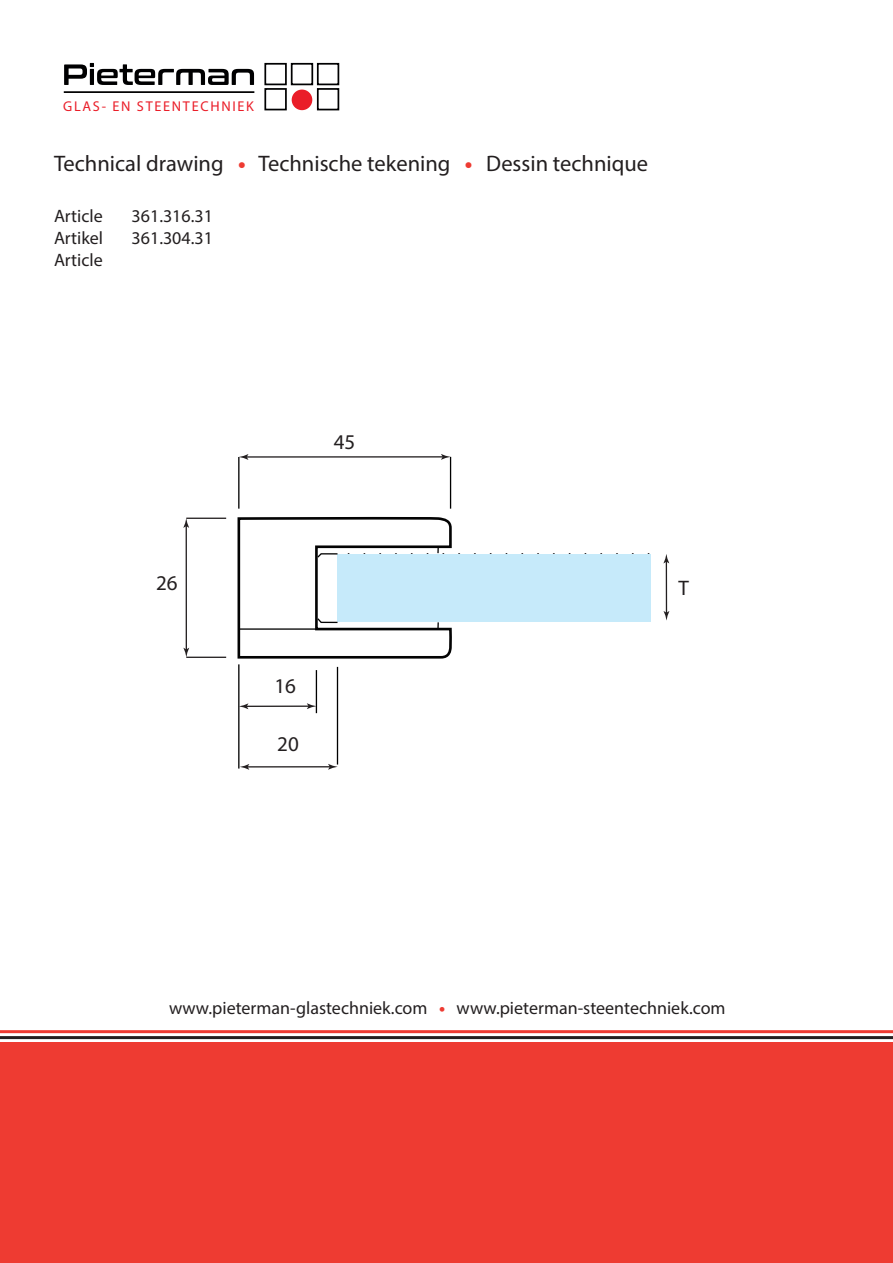
<style>
.page{position:relative;width:893px;height:1263px;background:#fff}
.page>*{position:absolute;margin:0;border:0;box-sizing:border-box;transform-origin:0 0}
.t1{font:22.5px "Myriad Pro";color:#231f20}
.t2{font:21px "Myriad Pro";color:#231f20}
.t3{font:18px/21.6px "Myriad Pro";color:#231f20;text-align:justify}
.t4{font:14.25px "Myriad Pro";letter-spacing:.12em;color:#ea1d28}
.s1{font-weight:700;color:#ee3b32}
</style>
<div class="page">
<div style="left:0;top:1042px;width:893px;height:221px;background:#ee3b32"></div>
<hr style="left:0;top:1036px;width:893px;height:3px;background:#231f20">
<hr style="left:0;top:1030px;width:893px;height:3px;background:#ee3b32">
<svg style="left:64px;top:63px;width:190px;height:22px"></svg>
<hr style="left:64px;top:91px;width:190px;height:2px;background:#000001">
<div style="left:264px;top:63px;width:23px;height:22px;border:2px solid #000001"></div>
<div style="left:291px;top:63px;width:22px;height:22px;border:2px solid #000001"></div>
<div style="left:317px;top:63px;width:22px;height:22px;border:2px solid #000001"></div>
<div style="left:317px;top:88px;width:22px;height:22px;border:2px solid #000001"></div>
<div style="left:264px;top:88px;width:23px;height:22px;border:2px solid #000001"></div>
<div style="left:292px;top:90px;width:20px;height:20px;background:#ea1d28;border-radius:50%"></div>
<div style="left:337px;top:554px;width:314px;height:68px;background:#c6eafa"></div>
<svg style="left:237px;top:516px;width:215px;height:143px"></svg>
<hr style="left:239px;top:628px;width:77px;height:2px;background:#030303">
<hr style="left:238px;top:457px;width:1px;height:52px;background:#000">
<hr style="left:450px;top:457px;width:1px;height:52px;background:#000">
<hr style="left:245px;top:456px;width:199px;height:2px;background:#231f20">
<svg style="left:239px;top:454px;width:9px;height:6px"></svg>
<svg style="left:441px;top:454px;width:10px;height:6px"></svg>
<hr style="left:186px;top:525px;width:1px;height:126px;background:#231f20">
<svg style="left:183px;top:648px;width:6px;height:9px"></svg>
<svg style="left:183px;top:519px;width:6px;height:9px"></svg>
<hr style="left:186px;top:518px;width:40px;height:1px;background:#231f20">
<hr style="left:186px;top:657px;width:40px;height:1px;background:#231f20">
<hr style="left:238px;top:664px;width:1px;height:104px;background:#000">
<hr style="left:316px;top:670px;width:1px;height:43px;background:#000">
<hr style="left:337px;top:667px;width:1px;height:97px;background:#000">
<hr style="left:245px;top:705px;width:65px;height:2px;background:#231f20">
<svg style="left:239px;top:703px;width:9px;height:6px"></svg>
<svg style="left:307px;top:703px;width:9px;height:6px"></svg>
<hr style="left:666px;top:560px;width:1px;height:54px;background:#231f20">
<svg style="left:664px;top:611px;width:5px;height:9px"></svg>
<svg style="left:663px;top:554px;width:6px;height:9px"></svg>
<hr style="left:246px;top:766px;width:85px;height:1px;background:#231f20">
<svg style="left:240px;top:764px;width:9px;height:6px"></svg>
<svg style="left:328px;top:764px;width:10px;height:6px"></svg>
<p class="t4" style="left:63px;top:97px;width:192px">GLAS- EN STEENTECHNIEK</p>
<p class="t1" style="left:54px;top:150px;width:596px">Technical drawing <span class="s1">•</span> Technische tekening <span class="s1">•</span> Dessin technique</p>
<p class="t3" style="left:54px;top:205px;width:51px">Article Artikel Article</p>
<p class="t3" style="left:132px;top:205px;width:83px">361.316.31</p>
<p class="t3" style="left:132px;top:227px;width:83px">361.304.31</p>
<p class="t2" style="left:334px;top:429px;width:23px">45</p>
<p class="t2" style="left:156px;top:570px;width:23px">26</p>
<p class="t2" style="left:678px;top:574px;width:12px">T</p>
<p class="t2" style="left:274px;top:673px;width:23px">16</p>
<p class="t2" style="left:277px;top:731px;width:23px">20</p>
<p class="t3" style="left:169px;top:996px;width:558px">www.pieterman-glastechniek.com <span class="s1">•</span> www.pieterman-steentechniek.com</p>
</div>
